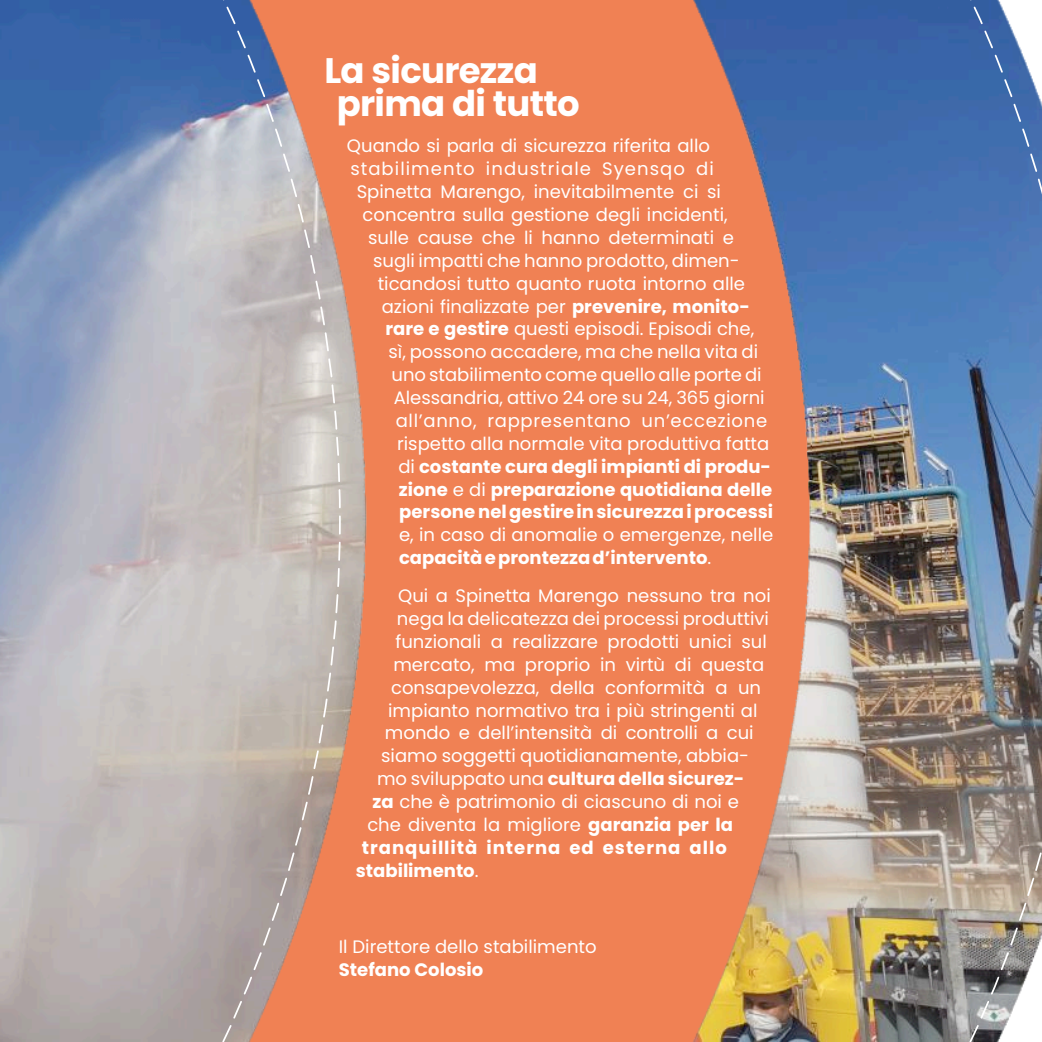
<style>
.page{position:relative;width:1042px;height:1042px;background:#fff}
.page>*{position:absolute;margin:0;border:0;box-sizing:border-box;transform-origin:0 0}
.t1{font:700 35.35px/32.4px "Poppins";letter-spacing:-.02em;color:#fff}
.t2{font:18.03px/22.9px "Poppins";color:#fff}
.t3{font:700 18.03px "Poppins";color:#fff}
.t4{font:18.03px "Poppins";letter-spacing:.04em;color:#fff}
.t5{font:18.03px "Poppins";letter-spacing:.06em;color:#fff}
.t6{font:700 18.03px "Poppins";letter-spacing:.055em;color:#fff}
.s1{font-weight:700}
.s2{font-weight:400}
</style>
<div class="page">
<img style="left:0;top:0;width:907px;height:1041px">
<img style="left:907px;top:0;width:135px;height:1041px">
<svg style="left:160px;top:0;width:182px;height:1041px;background:#bcadaa"></svg>
<h1 class="t1" style="left:337px;top:55px;width:244px;text-indent:-12px">La sicurezza prima di tutto</h1>
<p class="t2" style="left:347px;top:135px;width:364px">Quando si parla di sicurezza riferita allo</p>
<p class="t5" style="left:350px;top:156px;width:365px">stabilimento industriale Syensqo di</p>
<p class="t2" style="left:357px;top:180px;width:366px">Spinetta Marengo, inevitabilmente ci si</p>
<p class="t2" style="left:363px;top:203px;width:367px">concentra sulla gestione degli incidenti,</p>
<p class="t2" style="left:368px;top:226px;width:367px">sulle cause che li hanno determinati e</p>
<p class="t2" style="left:373px;top:249px;width:368px">sugli impatti che hanno prodotto, dimen‑</p>
<p class="t2" style="left:378px;top:272px;width:369px">ticandosi tutto quanto ruota intorno alle</p>
<p class="t2" style="left:382px;top:295px;width:370px">azioni finalizzate per <span class="s1">prevenire, monito‑</span></p>
<p class="t2" style="left:385px;top:318px;width:370px"><span class="s1">rare e gestire</span> questi episodi. Episodi che,</p>
<p class="t2" style="left:388px;top:340px;width:371px">sì, possono accadere, ma che nella vita di</p>
<p class="t2" style="left:391px;top:363px;width:372px">uno stabilimento come quello alle porte di</p>
<p class="t2" style="left:394px;top:386px;width:372px">Alessandria, attivo 24 ore su 24, 365 giorni</p>
<p class="t4" style="left:396px;top:408px;width:373px">all’anno, rappresentano un’eccezione</p>
<p class="t2" style="left:397px;top:432px;width:374px">rispetto alla normale vita produttiva fatta</p>
<p class="t3" style="left:398px;top:454px;width:374px"><span class="s2">di</span> costante cura degli impianti di produ‑</p>
<p class="t3" style="left:399px;top:476px;width:375px">zione <span class="s2">e di</span> preparazione quotidiana delle</p>
<p class="t3" style="left:399px;top:499px;width:375px">persone nel gestire in sicurezza i processi</p>
<p class="t2" style="left:399px;top:523px;width:376px">e, in caso di anomalie o emergenze, nelle <span class="s1">capacità e prontezza d’intervento</span>.</p>
<p class="t2" style="left:398px;top:584px;width:374px">Qui a Spinetta Marengo nessuno tra noi</p>
<p class="t2" style="left:397px;top:607px;width:374px">nega la delicatezza dei processi produttivi</p>
<p class="t2" style="left:395px;top:630px;width:373px">funzionali a realizzare prodotti unici sul</p>
<p class="t2" style="left:393px;top:653px;width:372px">mercato, ma proprio in virtù di questa</p>
<p class="t2" style="left:391px;top:676px;width:371px">consapevolezza, della conformità a un</p>
<p class="t2" style="left:388px;top:699px;width:371px">impianto normativo tra i più stringenti al</p>
<p class="t2" style="left:385px;top:722px;width:370px">mondo e dell’intensità di controlli a cui</p>
<p class="t2" style="left:381px;top:744px;width:369px">siamo soggetti quotidianamente, abbia‑</p>
<p class="t3" style="left:377px;top:766px;width:369px"><span class="s2">mo sviluppato una</span> cultura della sicurez‑</p>
<p class="t2" style="left:372px;top:790px;width:368px"><span class="s1">za</span> che è patrimonio di ciascuno di noi e</p>
<p class="t2" style="left:367px;top:813px;width:367px">che diventa la migliore <span class="s1">garanzia per la</span></p>
<p class="t6" style="left:362px;top:835px;width:366px">tranquillità interna ed esterna allo</p>
<p class="t3" style="left:356px;top:858px;width:124px">stabilimento<span class="s2">.</span></p>
<p class="t2" style="left:339px;top:935px;width:259px">Il Direttore dello stabilimento</p>
<p class="t3" style="left:339px;top:957px;width:146px">Stefano Colosio</p>
</div>
